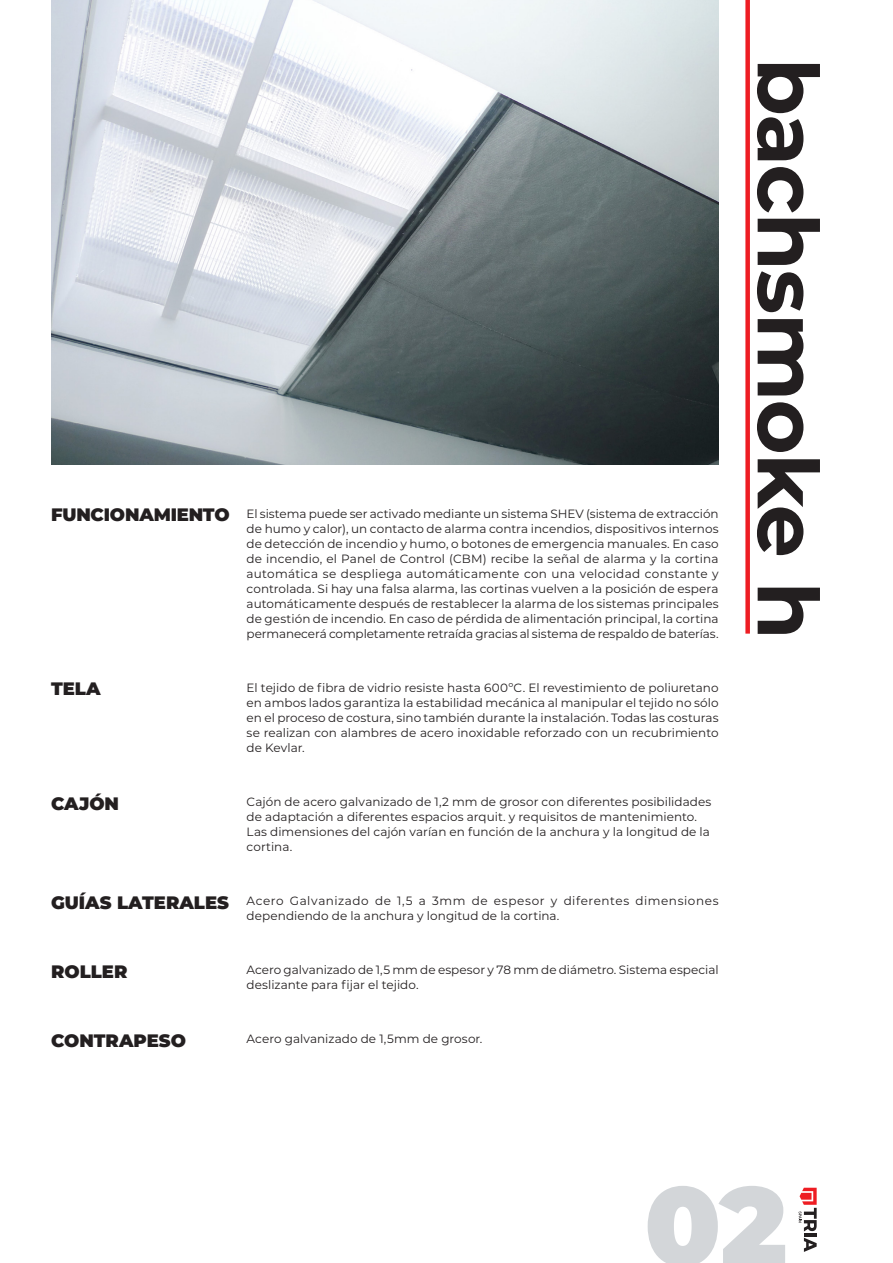
<style>
.page{position:relative;width:893px;height:1263px;background:#fff}
.page>*{position:absolute;margin:0;border:0;box-sizing:border-box;transform-origin:0 0}
.t1{font:900 110.7px "Montserrat";color:#d3d6d9}
.t2{font:700 84px "Montserrat";letter-spacing:-.02em;color:#231f20}
.t3{font:900 18px "Montserrat";color:#231f20}
.texto-corpo{font:12px/15px "Montserrat";letter-spacing:.005em;color:#231f20;text-align:justify}
.texto-corpo-2{font:12px/15px "Montserrat";letter-spacing:.035em;color:#231f20}
</style>
<div class="page">
<svg style="left:799px;top:1188px;width:18px;height:64px"></svg>
<img style="left:51px;top:0;width:668px;height:465px">
<div style="left:745px;top:0;width:5px;height:634px;background:#ee1d23"></div>
<p class="t3" style="left:51px;top:501px;width:180px">FUNCIONAMIENTO</p>
<p class="texto-corpo" style="left:247px;top:505px;width:474px">El sistema puede ser activado mediante un sistema SHEV (sistema de extracción de humo y calor), un contacto de alarma contra incendios, dispositivos internos de detección de incendio y humo, o botones de emergencia manuales. En caso de incendio, el Panel de Control (CBM) recibe la señal de alarma y la cortina automática se despliega automáticamente con una velocidad constante y controlada. Si hay una falsa alarma, las cortinas vuelven a la posición de espera automáticamente después de restablecer la alarma de los sistemas principales de gestión de incendio. En caso de pérdida de alimentación principal, la cortina permanecerá completamente retraída gracias al sistema de respaldo de baterías.</p>
<p class="t3" style="left:51px;top:675px;width:51px">TELA</p>
<p class="texto-corpo" style="left:247px;top:680px;width:473px">El tejido de fibra de vidrio resiste hasta 600ºC. El revestimiento de poliuretano en ambos lados garantiza la estabilidad mecánica al manipular el tejido no sólo en el proceso de costura, sino también durante la instalación. Todas las costuras se realizan con alambres de acero inoxidable reforzado con un recubrimiento de Kevlar.</p>
<p class="t3" style="left:51px;top:790px;width:70px">CAJÓN</p>
<p class="texto-corpo" style="left:247px;top:794px;width:466px">Cajón de acero galvanizado de 1,2 mm de grosor con diferentes posibilidades</p>
<p class="texto-corpo" style="left:247px;top:809px;width:452px">de adaptación a diferentes espacios arquit. y requisitos de mantenimiento.</p>
<p class="texto-corpo" style="left:247px;top:824px;width:465px">Las dimensiones del cajón varían en función de la anchura y la longitud de la</p>
<p class="texto-corpo" style="left:247px;top:839px;width:47px">cortina.</p>
<p class="t3" style="left:51px;top:889px;width:180px">GUÍAS LATERALES</p>
<p class="texto-corpo-2" style="left:247px;top:893px;width:473px">Acero Galvanizado de 1,5 a 3mm de espesor y diferentes dimensiones dependiendo de la anchura y longitud de la cortina.</p>
<p class="t3" style="left:51px;top:958px;width:78px">ROLLER</p>
<p class="texto-corpo" style="left:247px;top:962px;width:473px">Acero galvanizado de 1,5 mm de espesor y 78 mm de diámetro. Sistema especial deslizante para fijar el tejido.</p>
<p class="t3" style="left:51px;top:1027px;width:136px">CONTRAPESO</p>
<p class="texto-corpo" style="left:247px;top:1031px;width:237px">Acero galvanizado de 1,5mm de grosor.</p>
<p class="t2" style="left:848px;top:58px;width:583px;rotate:90deg">bachsmoke h</p>
<h1 class="t1" style="left:644px;top:1143px;width:144px">02</h1>
</div>
